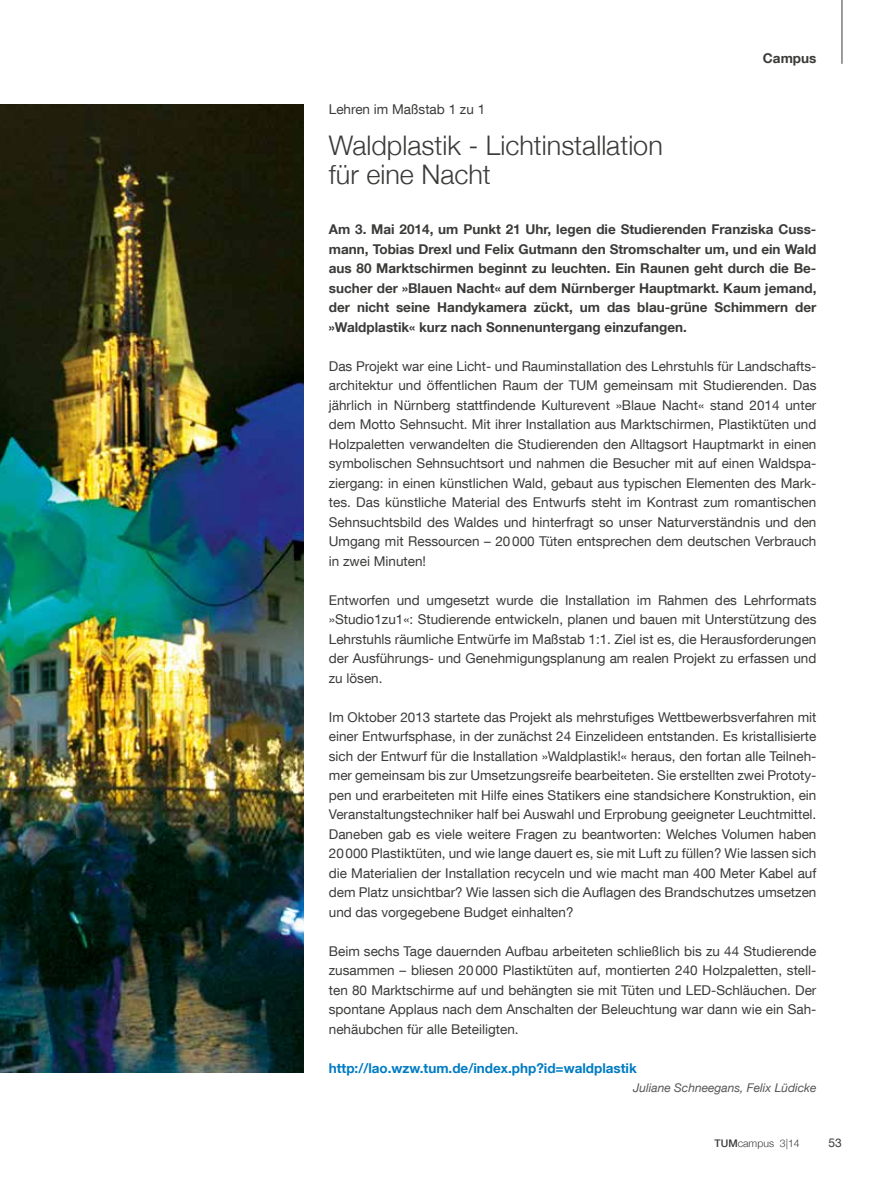
<style>
.page{position:relative;width:893px;height:1191px;background:#fff}
.page>*{position:absolute;margin:0;border:0;box-sizing:border-box;transform-origin:0 0}
.t1{font:300 27px/28.5px "Helvetica Neue";color:#3b3b3a}
.t2{font:13.5px/19.5px "TUM Neue Helvetica";color:#3b3b3a;text-align:justify}
.t3{font:700 13.5px/19.5px "TUM Neue Helvetica";color:#3b3b3a;text-align:justify}
.t4{font:700 13.5px "TUM Neue Helvetica";color:#007cc3}
.t5{font:italic 12px "TUM Neue Helvetica";color:#565656}
.t6{font:12px "TUM Neue Helvetica";color:#3b3b3a}
.t7{font:300 10.5px "Helvetica Neue";color:#3b3b3a}
.s1{font-weight:500}
</style>
<div class="page">
<hr style="left:842px;top:0;width:1px;height:64px;background:#3b3b3a">
<img style="left:0;top:104px;width:303px;height:969px">
<p class="t2" style="left:329px;top:99px;width:158px">Lehren im Maßstab 1 zu 1</p>
<h1 class="t1" style="left:329px;top:131px;width:335px">Waldplastik - Lichtinstallation für eine Nacht</h1>
<p class="t3" style="left:763px;top:48px;width:55px">Campus</p>
<p class="t3" style="left:329px;top:219px;width:489px">Am 3. Mai 2014, um Punkt 21 Uhr, legen die Studierenden Franziska Cuss&shy;mann, Tobias Drexl und Felix Gutmann den Stromschalter um, und ein Wald aus 80 Marktschirmen beginnt zu leuchten. Ein Raunen geht durch die Be&shy;sucher der »Blauen Nacht« auf dem Nürnberger Hauptmarkt. Kaum jemand, der nicht seine Handykamera zückt, um das blau-grüne Schimmern der »Waldplastik« kurz nach Sonnenuntergang einzufangen.</p>
<p class="t2" style="left:329px;top:356px;width:489px">Das Projekt war eine Licht- und Rauminstallation des Lehrstuhls für Landschafts&shy;architektur und öffentlichen Raum der TUM gemeinsam mit Studierenden. Das jährlich in Nürnberg stattfindende Kulturevent »Blaue Nacht« stand 2014 unter dem Motto Sehnsucht. Mit ihrer Installation aus Marktschirmen, Plastiktüten und Holzpaletten verwandelten die Studierenden den Alltagsort Hauptmarkt in einen symbolischen Sehnsuchtsort und nahmen die Besucher mit auf einen Waldspa&shy;ziergang: in einen künstlichen Wald, gebaut aus typischen Elementen des Mark&shy;tes. Das künstliche Material des Entwurfs steht im Kontrast zum romantischen Sehnsuchtsbild des Waldes und hinterfragt so unser Naturverständnis und den Umgang mit Ressourcen – 20000 Tüten entsprechen dem deutschen Verbrauch in zwei Minuten!</p>
<p class="t2" style="left:329px;top:590px;width:489px">Entworfen und umgesetzt wurde die Installation im Rahmen des Lehrformats »Studio1zu1«: Studierende entwickeln, planen und bauen mit Unterstützung des Lehrstuhls räumliche Entwürfe im Maßstab 1:1. Ziel ist es, die Herausforderungen der Ausführungs- und Genehmigungsplanung am realen Projekt zu erfassen und zu lösen.</p>
<p class="t2" style="left:329px;top:707px;width:489px">Im Oktober 2013 startete das Projekt als mehrstufiges Wettbewerbsverfahren mit einer Entwurfsphase, in der zunächst 24 Einzelideen entstanden. Es kristallisierte sich der Entwurf für die Installation »Waldplastik!« heraus, den fortan alle Teilneh&shy;mer gemeinsam bis zur Umsetzungsreife bearbeiteten. Sie erstellten zwei Prototy&shy;pen und erarbeiteten mit Hilfe eines Statikers eine standsichere Konstruktion, ein Veranstaltungstechniker half bei Auswahl und Erprobung geeigneter Leuchtmittel.<br>Daneben gab es viele weitere Fragen zu beantworten: Welches Volumen haben 20000 Plastiktüten, und wie lange dauert es, sie mit Luft zu füllen? Wie lassen sich die Materialien der Installation recyceln und wie macht man 400 Meter Kabel auf dem Platz unsichtbar? Wie lassen sich die Auflagen des Brandschutzes umsetzen und das vorgegebene Budget einhalten?</p>
<p class="t2" style="left:329px;top:940px;width:489px">Beim sechs Tage dauernden Aufbau arbeiteten schließlich bis zu 44 Studierende zusammen – bliesen 20000 Plastiktüten auf, montierten 240 Holzpaletten, stell&shy;ten 80 Marktschirme auf und behängten sie mit Tüten und LED-Schläuchen. Der spontane Applaus nach dem Anschalten der Beleuchtung war dann wie ein Sah&shy;nehäubchen für alle Beteiligten.</p>
<p class="t4" style="left:329px;top:1059px;width:310px">http://lao.wzw.tum.de/index.php?id=waldplastik</p>
<p class="t5" style="left:633px;top:1080px;width:185px">Juliane Schneegans, Felix Lüdicke</p>
<p class="t7" style="left:715px;top:1137px;width:87px"><span class="s1">TUM</span>campus 3|14</p>
<p class="t6" style="left:829px;top:1135px;width:15px">53</p>
</div>
